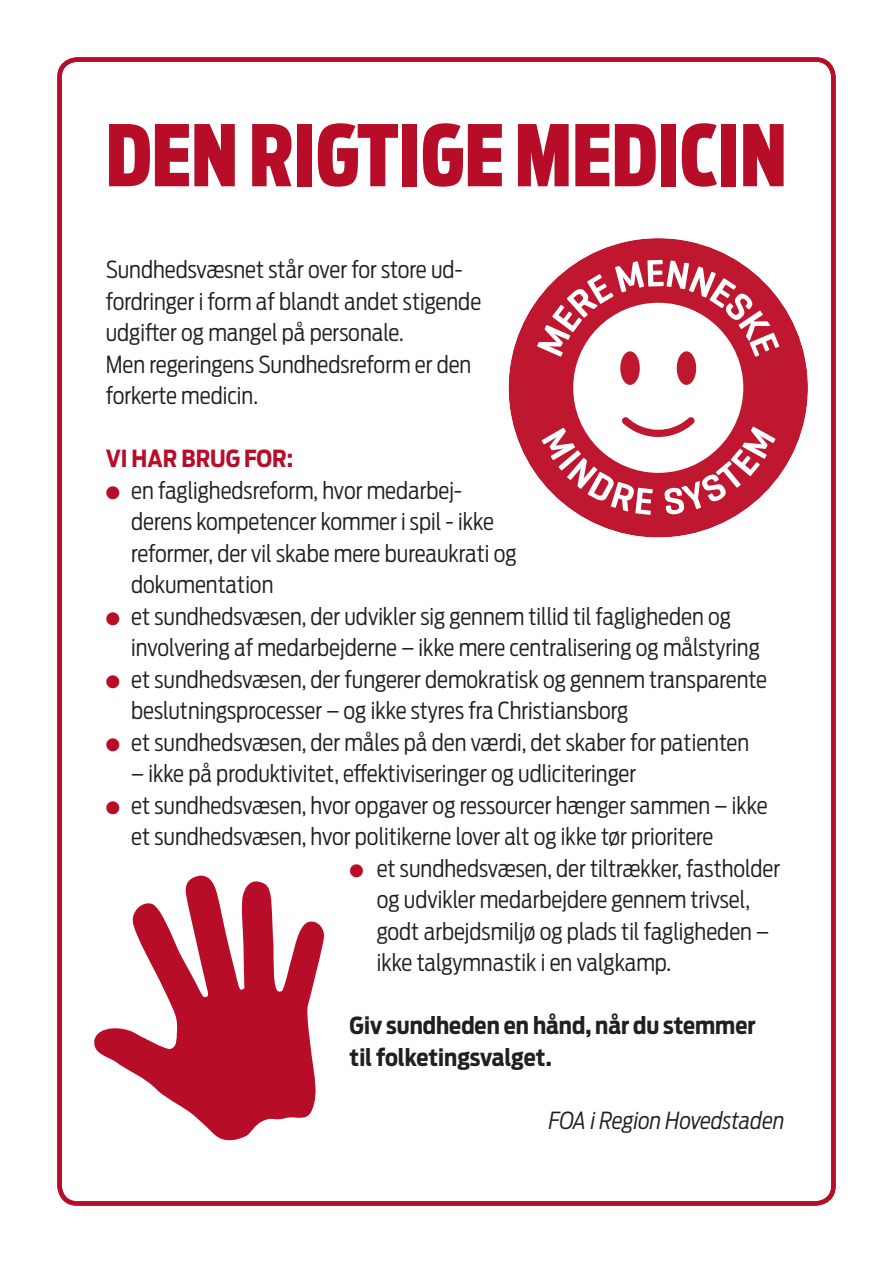
<style>
.page{position:relative;width:893px;height:1263px;background:#fff}
.page>*{position:absolute;margin:0;border:0;box-sizing:border-box;transform-origin:0 0}
.Rubrik{font:900 extra-condensed 84px "Antenna";color:#b80d28}
.t1{font:300 23.4px/31.5px "Antenna Condensed";color:#231f20}
.t2{font:700 23.4px/31.5px "Antenna Condensed";color:#231f20}
.t3{font:italic 300 23.4px "Antenna Condensed";color:#231f20}
.t4{font:700 23.4px "Antenna Condensed";color:#b80d28}
.s1{color:#b80d28}
</style>
<div class="page">
<div style="left:57px;top:57px;width:779px;height:1149px;border:4px solid #b80d28;border-radius:18px"></div>
<div style="left:509px;top:238px;width:299px;height:299px;background:#c01730;border-radius:50%"></div>
<svg style="left:537px;top:260px;width:242px;height:97px"></svg>
<div style="left:573px;top:303px;width:170px;height:170px;background:#fff;border-radius:50%"></div>
<div style="left:620px;top:351px;width:20px;height:34px;background:#c01730;border-radius:50%"></div>
<div style="left:677px;top:351px;width:19px;height:34px;background:#c01730;border-radius:50%"></div>
<svg style="left:542px;top:417px;width:233px;height:98px"></svg>
<svg style="left:94px;top:876px;width:230px;height:264px;fill:#b80d28"></svg>
<p class="Rubrik" style="left:106px;top:100px;width:683px">DEN RIGTIGE MEDICIN</p>
<p class="t1" style="left:106px;top:253px;width:377px">Sundhedsvæsnet står over for store ud&shy;fordringer i form af blandt andet stigende udgifter og mangel på personale.<br>Men regeringens Sundhedsreform er den forkerte medicin.</p>
<p class="t4" style="left:106px;top:443px;width:189px">VI HAR BRUG FOR:</p>
<p class="t1" style="left:131px;top:474px;width:387px;text-indent:-26px"><span class="s1">●</span> en faglighedsreform, hvor medarbej&shy;derens kompetencer kommer i spil - ikke reformer, der vil skabe mere bureaukrati og dokumentation</p>
<p class="t1" style="left:131px;top:600px;width:630px;text-indent:-26px"><span class="s1">●</span> et sundhedsvæsen, der udvikler sig gennem tillid til fagligheden og involvering af medarbejderne – ikke mere centralisering og målstyring</p>
<p class="t1" style="left:131px;top:663px;width:637px;text-indent:-26px"><span class="s1">●</span> et sundhedsvæsen, der fungerer demokratisk og gennem transparente beslutningsprocesser – og ikke styres fra Christiansborg</p>
<p class="t1" style="left:106px;top:726px;width:645px"><span class="s1">●</span> et sundhedsvæsen, der måles på den værdi, det skaber for patienten</p>
<p class="t1" style="left:131px;top:757px;width:506px">– ikke på produktivitet, effektiviseringer og udliciteringer</p>
<p class="t1" style="left:131px;top:789px;width:638px;text-indent:-26px"><span class="s1">●</span> et sundhedsvæsen, hvor opgaver og ressourcer hænger sammen – ikke et sundhedsvæsen, hvor politikerne lover alt og ikke tør prioritere</p>
<p class="t1" style="left:377px;top:852px;width:405px;text-indent:-27px"><span class="s1">●</span> et sundhedsvæsen, der tiltrækker, fastholder og udvikler medarbejdere gennem trivsel, godt arbejdsmiljø og plads til fagligheden – ikke talgymnastik i en valgkamp.</p>
<p class="t2" style="left:350px;top:1010px;width:407px">Giv sundheden en hånd, når du stemmer til folketingsvalget.</p>
<p class="t3" style="left:549px;top:1105px;width:237px">FOA i Region Hovedstaden</p>
</div>
